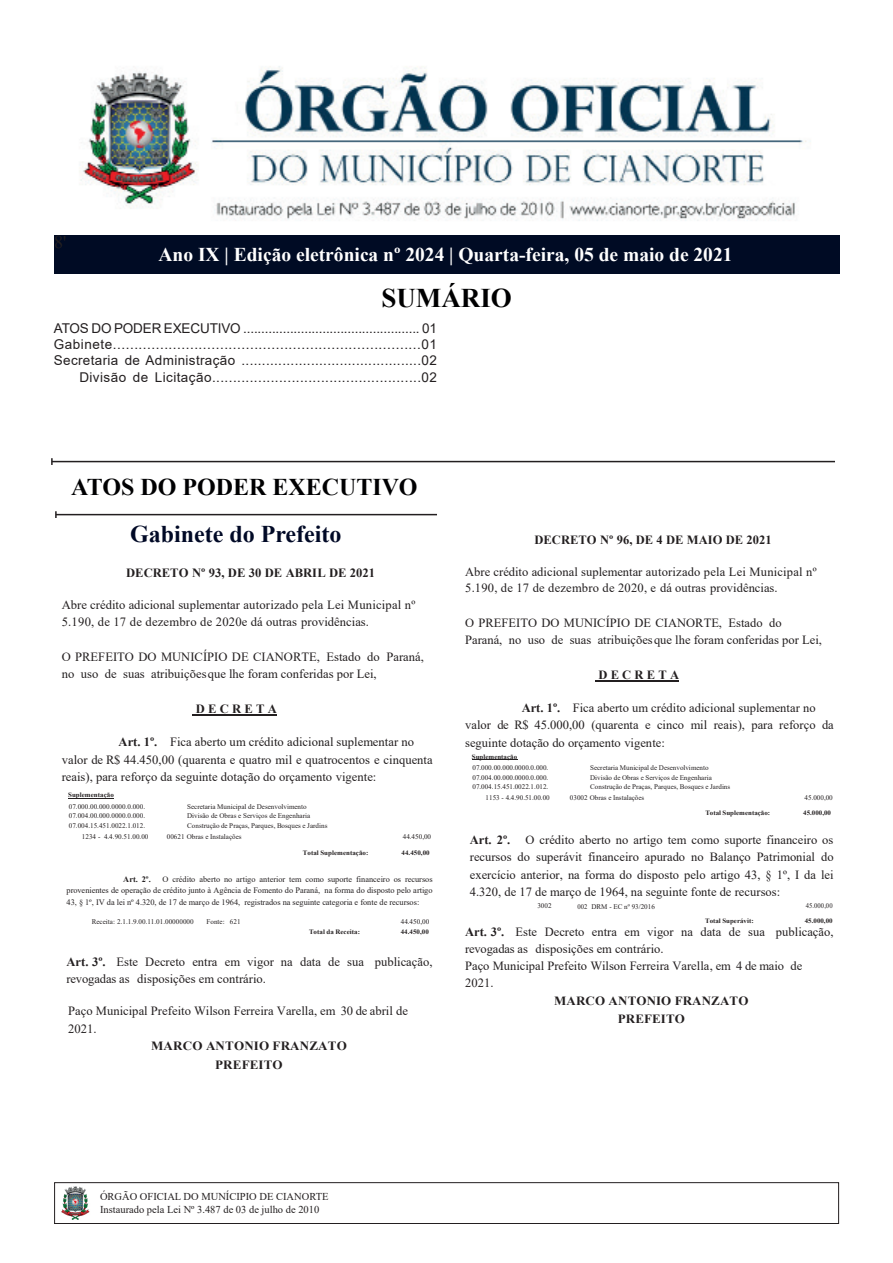
<style>
.page{position:relative;width:893px;height:1263px;background:#fff}
.page>*{position:absolute;margin:0;border:0;box-sizing:border-box;transform-origin:0 0}
.t1{font:700 27px "Times New Roman";color:#000001}
.t2{font:700 24px "Times New Roman";color:#000002}
.t3{font:700 24px "Times New Roman";color:#000926}
.t4{font:700 19.5px "Times New Roman";color:#fff}
.t5{font:18px "Times New Roman";color:#231f20}
.t6{font:13.5px "Arial";letter-spacing:.025em;color:#231f20}
.t7{font:13.5px "Arial";letter-spacing:-.01em;color:#231f20}
.t8{font:12.6px/17.4px "Times New Roman";color:#231f20}
.t9{font:700 12.6px "Times New Roman";letter-spacing:.01em;color:#231f20}
.t10{font:700 12.6px "Times New Roman";letter-spacing:.01em;color:#231f20;scale:1.04 1}
.t11{font:700 12.6px "Times New Roman";letter-spacing:.26em;color:#231f20}
.t12{font:12.45px/17.2px "Times New Roman";color:#231f20}
.t13{font:700 12.45px "Times New Roman";letter-spacing:.01em;color:#231f20;scale:1.04 1}
.t14{font:700 12.45px "Times New Roman";letter-spacing:.01em;color:#231f20}
.t15{font:700 12.45px "Times New Roman";letter-spacing:.26em;color:#231f20}
.t16{font:10.5px/12.6px "Times New Roman";color:#231f20}
.t17{font:8.4px/11.4px "Times New Roman";color:#231f20;text-align:justify}
.t18{font:700 8.4px "Times New Roman";color:#231f20}
.t19{font:7.05px "Times New Roman";color:#231f20}
.t20{font:7.05px "Times New Roman";color:#231f20;scale:.93 1}
.t21{font:700 6.75px "Times New Roman";letter-spacing:.005em;color:#231f20}
.s1{font-weight:700}
</style>
<div class="page">
<div style="left:54px;top:1182px;width:785px;height:42px;border:1px solid #231f20"></div>
<img style="left:61px;top:1186px;width:29px;height:34px">
<img style="left:79px;top:66px;width:732px;height:155px">
<div style="left:54px;top:236px;width:785px;height:38px;background:#000b24"></div>
<hr style="left:52px;top:461px;width:783px;height:1px;background:#231f20">
<svg style="left:51px;top:458px;width:2px;height:7px"></svg>
<hr style="left:56px;top:514px;width:381px;height:1px;background:#231f20">
<svg style="left:55px;top:511px;width:2px;height:7px"></svg>
<hr style="left:193px;top:714px;width:84px;height:1px;background:#231f20">
<hr style="left:68px;top:798px;width:46px;height:1px;background:#231f20">
<hr style="left:595px;top:680px;width:84px;height:1px;background:#231f20">
<hr style="left:472px;top:759px;width:45px;height:1px;background:#231f20">
<p class="t5" style="left:54px;top:229px;width:14px">8'</p>
<p class="t4" style="left:159px;top:240px;width:575px">Ano IX | Edição eletrônica nº 2024 | Quarta-feira, 05 de maio de 2021</p>
<p class="t1" style="left:381px;top:278px;width:132px">SUMÁRIO</p>
<p class="t7" style="left:54px;top:319px;width:385px">ATOS DO PODER EXECUTIVO ................................................. 01</p>
<p class="t6" style="left:54px;top:335px;width:385px">Gabinete........................................................................01</p>
<p class="t6" style="left:54px;top:351px;width:384px">Secretaria de Administração ............................................02</p>
<p class="t6" style="left:79px;top:368px;width:359px">Divisão de Licitação..................................................02</p>
<p class="t2" style="left:71px;top:470px;width:348px">ATOS DO PODER EXECUTIVO</p>
<p class="t3" style="left:130px;top:516px;width:213px">Gabinete do Prefeito</p>
<p class="t9" style="left:126px;top:564px;width:251px">DECRETO Nº 93, DE 30 DE ABRIL DE 2021</p>
<p class="t8" style="left:62px;top:597px;width:355px;line-height:16.4px">Abre crédito adicional suplementar autorizado pela Lei Municipal nº<br>5.190, de 17 de dezembro de 2020e dá outras providências.</p>
<p class="t8" style="left:62px;top:647px;width:364px">O PREFEITO DO MUNICÍPIO DE CIANORTE, Estado do Paraná, no uso de suas atribuiçõesque lhe foram conferidas por Lei,</p>
<p class="t11" style="left:196px;top:700px;width:83px">DECRETA</p>
<p class="t8" style="left:62px;top:733px;width:372px;text-indent:57px"><span class="s1">Art. 1º.</span> Fica aberto um crédito adicional suplementar no valor de R$ 44.450,00 (quarenta e quatro mil e quatrocentos e cinquenta reais), para reforço da seguinte dotação do orçamento vigente:</p>
<p class="t21" style="left:68px;top:790px;width:47px">Suplementação</p>
<p class="t19" style="left:69px;top:801px;width:78px">07.000.00.000.0000.0.000.</p>
<p class="t19" style="left:187px;top:801px;width:121px">Secretaria Municipal de Desenvolvimento</p>
<p class="t19" style="left:69px;top:811px;width:78px">07.004.00.000.0000.0.000.</p>
<p class="t19" style="left:187px;top:811px;width:125px">Divisão de Obras e Serviços de Engenharia</p>
<p class="t19" style="left:69px;top:820px;width:78px">07.004.15.451.0022.1.012.</p>
<p class="t19" style="left:187px;top:820px;width:142px">Construção de Praças, Parques, Bosques e Jardins</p>
<p class="t19" style="left:82px;top:831px;width:68px">1234 - 4.4.90.51.00.00</p>
<p class="t19" style="left:167px;top:831px;width:76px">00621 Obras e Instalações</p>
<p class="t19" style="left:403px;top:831px;width:30px">44.450,00</p>
<p class="t21" style="left:303px;top:847px;width:67px">Total Suplementação:</p>
<p class="t21" style="left:402px;top:847px;width:30px">44.450,00</p>
<p class="t18" style="left:123px;top:873px;width:29px">Art. 2º.</p>
<p class="t17" style="left:67px;top:873px;width:368px;text-indent:96px">O crédito aberto no artigo anterior tem como suporte financeiro os recursos provenientes de operação de crédito junto à Agência de Fomento do Paraná, na forma do disposto pelo artigo 43, § 1º, IV da lei nº 4.320, de 17 de março de 1964, registrados na seguinte categoria e fonte de recursos:</p>
<p class="t19" style="left:92px;top:917px;width:103px">Receita: 2.1.1.9.00.11.01.00000000</p>
<p class="t19" style="left:206px;top:917px;width:36px">Fonte: 621</p>
<p class="t21" style="left:309px;top:927px;width:52px">Total da Receita:</p>
<p class="t19" style="left:401px;top:917px;width:30px">44.450,00</p>
<p class="t21" style="left:401px;top:927px;width:30px">44.450,00</p>
<p class="t8" style="left:67px;top:953px;width:368px"><span class="s1">Art. 3º.</span> Este Decreto entra em vigor na data de sua publicação, revogadas as disposições em contrário.</p>
<p class="t8" style="left:68px;top:1002px;width:341px">Paço Municipal Prefeito Wilson Ferreira Varella, em 30 de abril de</p>
<p class="t8" style="left:68px;top:1019px;width:30px">2021.</p>
<p class="t10" style="left:151px;top:1036px;width:190px">MARCO ANTONIO FRANZATO</p>
<p class="t10" style="left:215px;top:1055px;width:66px">PREFEITO</p>
<p class="t14" style="left:535px;top:530px;width:239px">DECRETO Nº 96, DE 4 DE MAIO DE 2021</p>
<p class="t12" style="left:465px;top:563px;width:353px;line-height:16.4px">Abre crédito adicional suplementar autorizado pela Lei Municipal nº<br>5.190, de 17 de dezembro de 2020, e dá outras providências.</p>
<p class="t12" style="left:465px;top:614px;width:358px">O PREFEITO DO MUNICÍPIO DE CIANORTE, Estado do<br>Paraná, no uso de suas atribuiçõesque lhe foram conferidas por Lei,</p>
<p class="t15" style="left:598px;top:666px;width:82px">DECRETA</p>
<p class="t12" style="left:465px;top:699px;width:370px;text-indent:57px"><span class="s1">Art. 1º.</span> Fica aberto um crédito adicional suplementar no valor de R$ 45.000,00 (quarenta e cinco mil reais), para reforço da seguinte dotação do orçamento vigente:</p>
<p class="t21" style="left:472px;top:751px;width:47px">Suplementação</p>
<p class="t19" style="left:472px;top:763px;width:77px">07.000.00.000.0000.0.000.</p>
<p class="t19" style="left:590px;top:763px;width:120px">Secretaria Municipal de Desenvolvimento</p>
<p class="t19" style="left:472px;top:772px;width:77px">07.004.00.000.0000.0.000.</p>
<p class="t19" style="left:590px;top:772px;width:123px">Divisão de Obras e Serviços de Engenharia</p>
<p class="t19" style="left:472px;top:782px;width:77px">07.004.15.451.0022.1.012.</p>
<p class="t19" style="left:590px;top:782px;width:142px">Construção de Praças, Parques, Bosques e Jardins</p>
<p class="t19" style="left:485px;top:793px;width:66px">1153 - 4.4.90.51.00.00</p>
<p class="t19" style="left:570px;top:793px;width:76px">03002 Obras e Instalações</p>
<p class="t19" style="left:804px;top:793px;width:30px">45.000,00</p>
<p class="t21" style="left:705px;top:808px;width:66px">Total Suplementação:</p>
<p class="t21" style="left:803px;top:808px;width:29px">45.000,00</p>
<p class="t12" style="left:470px;top:831px;width:365px;text-align:justify"><span class="s1">Art. 2º.</span> O crédito aberto no artigo tem como suporte financeiro os recursos do superávit financeiro apurado no Balanço Patrimonial do exercício anterior, na forma do disposto pelo artigo 43, § 1º, I da lei 4.320, de 17 de março de 1964, na seguinte fonte de recursos:</p>
<p class="t19" style="left:537px;top:900px;width:16px">3002</p>
<p class="t20" style="left:577px;top:901px;width:85px">002 DRM - EC nº 93/2016</p>
<p class="t20" style="left:806px;top:900px;width:30px">45.000,00</p>
<p class="t21" style="left:705px;top:915px;width:50px">Total Superávit:</p>
<p class="t21" style="left:805px;top:915px;width:29px">45.000,00</p>
<p class="t12" style="left:465px;top:922px;width:370px"><span class="s1">Art. 3º.</span> Este Decreto entra em vigor na data de sua publicação,</p>
<p class="t12" style="left:465px;top:940px;width:200px">revogadas as disposições em contrário.</p>
<p class="t12" style="left:465px;top:957px;width:339px">Paço Municipal Prefeito Wilson Ferreira Varella, em 4 de maio de</p>
<p class="t12" style="left:465px;top:974px;width:30px">2021.</p>
<p class="t13" style="left:554px;top:991px;width:188px">MARCO ANTONIO FRANZATO</p>
<p class="t13" style="left:618px;top:1010px;width:66px">PREFEITO</p>
<p class="t16" style="left:100px;top:1190px;width:230px">ÓRGÃO OFICIAL DO MUNÍCIPIO DE CIANORTE<br>Instaurado pela Lei Nº 3.487 de 03 de julho de 2010</p>
</div>
